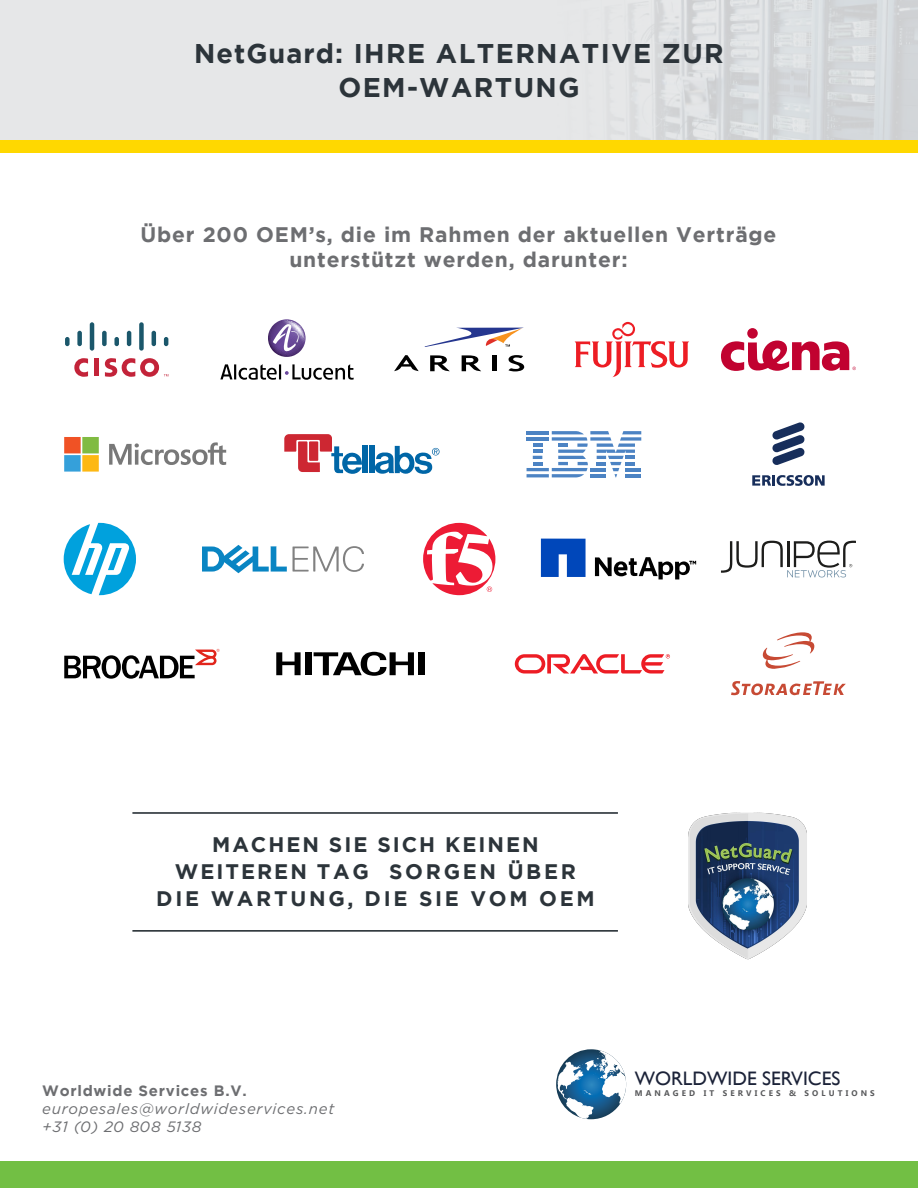
<style>
.page{position:relative;width:918px;height:1188px;background:#fff}
.page>*{position:absolute;margin:0;border:0;box-sizing:border-box;transform-origin:0 0}
.t1{font:700 27px/34.5px "Gotham";letter-spacing:.055em;color:#2c343a;text-align:center}
.t2{font:700 21px/25.2px "Gotham";letter-spacing:.04em;color:#6d6e71;text-align:center}
.t3{font:700 21px/27px "Gotham";letter-spacing:.13em;color:#2c343a;text-align:center}
.t4{font:19.5px "Gill Sans";color:#1b2238}
.t5{font:italic 15px/18px "Gotham";letter-spacing:.05em;color:#6d6e71}
.t6{font:700 15px "Gotham";letter-spacing:.05em;color:#6d6e71}
.t7{font:700 8.1px "Ebrima";letter-spacing:.38em;color:#58595b}
</style>
<div class="page">
<div style="left:0;top:0;width:918px;height:145px;background:#e6e7e8"></div>
<img style="left:629px;top:0;width:289px;height:140px">
<div style="left:0;top:140px;width:918px;height:13px;background:#ffd800"></div>
<div style="left:0;top:1161px;width:918px;height:27px;background:#72bf44"></div>
<svg style="left:64px;top:523px;width:72px;height:72px"></svg>
<svg style="left:423px;top:523px;width:72px;height:72px"></svg>
<svg style="left:293px;top:546px;width:71px;height:26px"></svg>
<svg style="left:202px;top:545px;width:85px;height:28px"></svg>
<svg style="left:721px;top:541px;width:135px;height:36px"></svg>
<svg style="left:541px;top:539px;width:45px;height:38px;background:#1e5dc2"></svg>
<svg style="left:595px;top:557px;width:101px;height:22px"></svg>
<div style="left:94px;top:358px;width:5px;height:18px;background:#c32339"></div>
<svg style="left:74px;top:358px;width:14px;height:19px"></svg>
<svg style="left:105px;top:358px;width:63px;height:19px"></svg>
<div style="left:65px;top:337px;width:5px;height:9px;background:#1b576b;border-radius:2px"></div>
<div style="left:77px;top:331px;width:5px;height:15px;background:#1b576b;border-radius:2px"></div>
<hr style="left:90px;top:322px;width:4px;height:29px;background:#1b576b;border-radius:2px">
<div style="left:102px;top:331px;width:5px;height:15px;background:#1b576b;border-radius:2px"></div>
<div style="left:114px;top:337px;width:5px;height:9px;background:#1b576b;border-radius:2px"></div>
<hr style="left:127px;top:331px;width:4px;height:15px;background:#1b576b;border-radius:2px">
<div style="left:139px;top:322px;width:5px;height:29px;background:#1b576b;border-radius:2px"></div>
<hr style="left:152px;top:331px;width:4px;height:15px;background:#1b576b;border-radius:2px">
<svg style="left:164px;top:337px;width:4px;height:9px"></svg>
<svg style="left:220px;top:364px;width:134px;height:16px"></svg>
<svg style="left:268px;top:319px;width:38px;height:38px"></svg>
<svg style="left:394px;top:355px;width:25px;height:16px"></svg>
<svg style="left:430px;top:355px;width:20px;height:16px"></svg>
<svg style="left:462px;top:355px;width:19px;height:16px"></svg>
<div style="left:492px;top:355px;width:5px;height:16px;background:#000"></div>
<svg style="left:509px;top:355px;width:15px;height:16px"></svg>
<svg style="left:425px;top:328px;width:98px;height:19px"></svg>
<svg style="left:575px;top:322px;width:114px;height:55px"></svg>
<div style="left:747px;top:328px;width:11px;height:11px;background:#c10230;border-radius:50%"></div>
<svg style="left:721px;top:341px;width:135px;height:30px"></svg>
<svg style="left:772px;top:422px;width:33px;height:43px"></svg>
<svg style="left:752px;top:475px;width:73px;height:11px"></svg>
<div style="left:363px;top:446px;width:5px;height:27px;background:#0066a7"></div>
<div style="left:369px;top:446px;width:5px;height:27px;background:#0066a7"></div>
<svg style="left:284px;top:434px;width:78px;height:40px"></svg>
<svg style="left:375px;top:446px;width:65px;height:28px"></svg>
<svg style="left:527px;top:431px;width:114px;height:46px"></svg>
<hr style="left:590px;top:474px;width:16px;height:3px;background:#4c83c3">
<hr style="left:527px;top:474px;width:22px;height:3px;background:#4c83c3">
<svg style="left:109px;top:442px;width:117px;height:23px"></svg>
<svg style="left:64px;top:437px;width:35px;height:35px"></svg>
<svg style="left:64px;top:649px;width:156px;height:30px"></svg>
<svg style="left:515px;top:654px;width:155px;height:20px"></svg>
<svg style="left:731px;top:681px;width:115px;height:14px"></svg>
<svg style="left:763px;top:632px;width:51px;height:37px"></svg>
<div style="left:419px;top:652px;width:6px;height:23px;background:#000"></div>
<svg style="left:276px;top:652px;width:25px;height:23px"></svg>
<div style="left:305px;top:652px;width:6px;height:23px;background:#000"></div>
<svg style="left:314px;top:652px;width:100px;height:24px"></svg>
<hr style="left:132px;top:812px;width:486px;height:2px;background:#2c343a">
<hr style="left:132px;top:930px;width:486px;height:2px;background:#2c343a">
<svg style="left:556px;top:1049px;width:70px;height:70px"></svg>
<img style="left:688px;top:812px;width:119px;height:148px">
<p class="t1" style="left:194px;top:35px;width:531px">NetGuard: IHRE ALTERNATIVE ZUR<br>OEM-WARTUNG</p>
<p class="t2" style="left:140px;top:221px;width:638px">Über 200 OEM’s, die im Rahmen der aktuellen Verträge unterstützt werden, darunter:</p>
<p class="t3" style="left:156px;top:831px;width:440px">MACHEN SIE SICH KEINEN<br>WEITEREN TAG SORGEN ÜBER<br>DIE WARTUNG, DIE SIE VOM OEM</p>
<p class="t4" style="left:635px;top:1067px;width:207px">WORLDWIDE SERVICES</p>
<p class="t6" style="left:42px;top:1082px;width:206px">Worldwide Services B.V.</p>
<p class="t7" style="left:635px;top:1087px;width:242px">MANAGED IT SERVICES &amp; SOLUTIONS</p>
<p class="t5" style="left:42px;top:1100px;width:294px">europesales@worldwideservices.net +31 (0) 20 808 5138</p>
</div>
